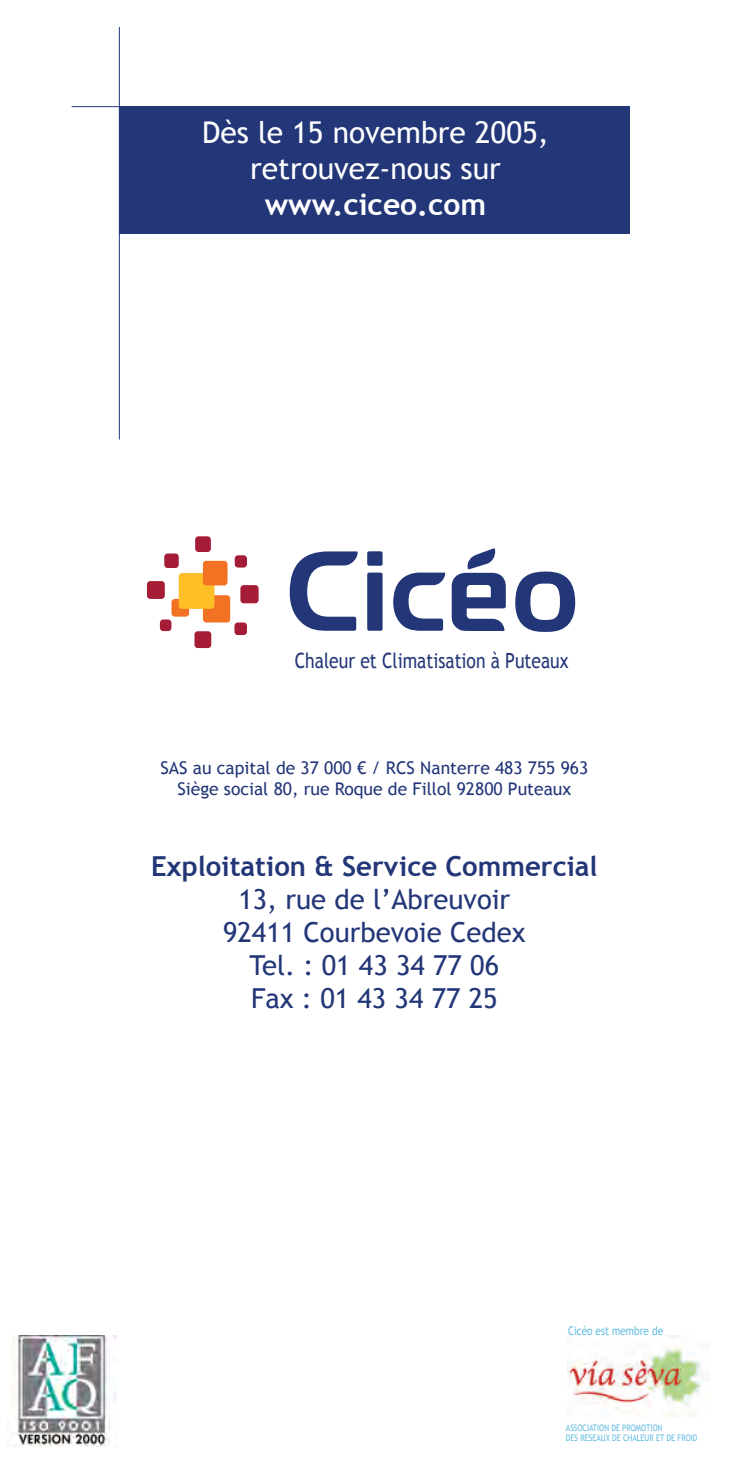
<style>
.page{position:relative;width:735px;height:1482px;background:#fff}
.page>*{position:absolute;margin:0;border:0;box-sizing:border-box;transform-origin:0 0}
.t1{font:30px/36px "Trebuchet MS";color:#fff;text-align:center}
.t2{font:700 30px "Trebuchet MS";color:#fff}
.t3{font:27.5px/33px "Trebuchet MS";color:#233778;text-align:center}
.t4{font:700 27.5px "Trebuchet MS";color:#233778}
.t5{font:21px "Trebuchet MS";color:#233778;scale:.83 1}
.t6{font:17.5px/21px "Trebuchet MS";color:#233778;text-align:center}
.t7{font:12px "Trebuchet MS";color:#66bce1;scale:.83 1}
.t8{font:9px/10px "Trebuchet MS";color:#66bce1;scale:.83 1}
</style>
<div class="page">
<div style="left:171px;top:599px;width:18px;height:17px;background:#f37123;border-radius:3px"></div>
<div style="left:195px;top:536px;width:16px;height:16px;background:#a51c37;border-radius:3px"></div>
<div style="left:164px;top:553px;width:15px;height:15px;background:#a51c37;border-radius:3px"></div>
<div style="left:147px;top:581px;width:18px;height:18px;background:#a51c37;border-radius:3px"></div>
<div style="left:160px;top:619px;width:11px;height:12px;background:#a51c37;border-radius:3px"></div>
<div style="left:194px;top:631px;width:17px;height:17px;background:#a51c37;border-radius:3px"></div>
<div style="left:235px;top:555px;width:12px;height:12px;background:#a51c37;border-radius:3px"></div>
<div style="left:240px;top:585px;width:19px;height:18px;background:#a51c37;border-radius:3px"></div>
<div style="left:234px;top:622px;width:13px;height:13px;background:#a51c37;border-radius:3px"></div>
<div style="left:203px;top:595px;width:27px;height:27px;background:#f37123;border-radius:3px"></div>
<div style="left:179px;top:573px;width:35px;height:36px;background:#fdbe26;border-radius:3px"></div>
<div style="left:203px;top:561px;width:25px;height:24px;background:#f37123;border-radius:3px"></div>
<svg style="left:290px;top:551px;width:68px;height:79px"></svg>
<svg style="left:367px;top:551px;width:16px;height:79px"></svg>
<svg style="left:393px;top:572px;width:52px;height:58px"></svg>
<svg style="left:515px;top:571px;width:60px;height:61px"></svg>
<svg style="left:452px;top:548px;width:54px;height:83px"></svg>
<img style="left:12px;top:1335px;width:104px;height:111px">
<img style="left:567px;top:1335px;width:142px;height:81px">
<hr style="left:119px;top:27px;width:1px;height:412px;background:#233778">
<hr style="left:72px;top:106px;width:556px;height:1px;background:#233778">
<div style="left:119px;top:107px;width:511px;height:127px;background:#233778"></div>
<h1 class="t1" style="left:202px;top:115px;width:348px">Dès le 15 novembre 2005, retrouvez-nous sur</h1>
<h1 class="t2" style="left:265px;top:185px;width:223px">www.ciceo.com</h1>
<p class="t5" style="left:295px;top:648px;width:331px">Chaleur et Climatisation à Puteaux</p>
<p class="t6" style="left:160px;top:757px;width:429px">SAS au capital de 37 000 € / RCS Nanterre 483 755 963<br>Siège social 80, rue Roque de Fillol 92800 Puteaux</p>
<h2 class="t4" style="left:151px;top:848px;width:448px">Exploitation &amp; Service Commercial</h2>
<h2 class="t3" style="left:223px;top:882px;width:304px">13, rue de l’Abreuvoir<br>92411 Courbevoie Cedex<br>Tel. : 01 43 34 77 06<br>Fax : 01 43 34 77 25</h2>
<p class="t7" style="left:568px;top:1323px;width:116px">Cicéo est membre de</p>
<p class="t8" style="left:566px;top:1422px;width:160px">ASSOCIATION DE PROMOTION<br>DES RESEAUX DE CHALEUR ET DE FROID</p>
</div>
